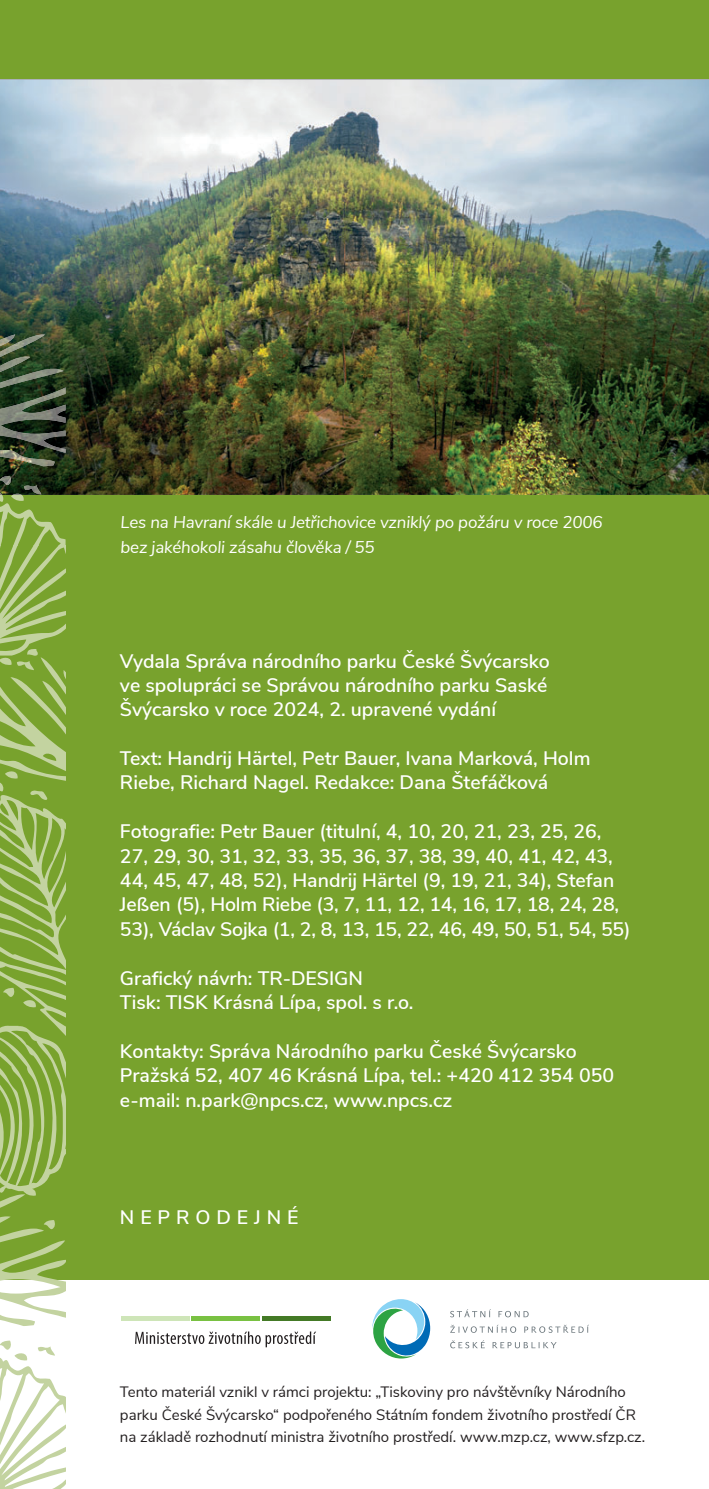
<style>
.page{position:relative;width:709px;height:1489px;background:#fff}
.page>*{position:absolute;margin:0;border:0;box-sizing:border-box;transform-origin:0 0}
.t1{font:600 19.5px/24.5px "Nunito Sans";color:#fff}
.t2{font:600 19.5px "Nunito Sans";letter-spacing:.3em;color:#fff}
.t3{font:italic 17px/25px "Nunito Sans";letter-spacing:-.01em;color:#fff}
.t4{font:15px/22.5px "Nunito Sans";color:#231f20}
</style>
<div class="page">
<div style="left:0;top:0;width:709px;height:1278px;background:#78a22d"></div>
<img style="left:0;top:80px;width:709px;height:415px">
<svg style="left:0;top:1340px;width:66px;height:148px"></svg>
<img style="left:24px;top:485px;width:17px;height:7px">
<svg style="left:0;top:476px;width:12px;height:9px"></svg>
<svg style="left:0;top:492px;width:66px;height:833px"></svg>
<img style="left:0;top:453px;width:55px;height:13px">
<img style="left:0;top:387px;width:66px;height:66px">
<img style="left:0;top:369px;width:64px;height:20px">
<img style="left:0;top:358px;width:30px;height:14px">
<img style="left:0;top:334px;width:45px;height:24px">
<img style="left:0;top:334px;width:15px;height:12px">
<div style="left:121px;top:1315px;width:68px;height:5px;background:#cee5b8"></div>
<div style="left:191px;top:1315px;width:69px;height:5px;background:#79c142"></div>
<div style="left:262px;top:1315px;width:68px;height:5px;background:#447a26"></div>
<svg style="left:135px;top:1331px;width:68px;height:12px"></svg>
<svg style="left:255px;top:1334px;width:6px;height:9px"></svg>
<svg style="left:209px;top:1331px;width:50px;height:12px"></svg>
<svg style="left:265px;top:1331px;width:51px;height:16px"></svg>
<svg style="left:372px;top:1299px;width:58px;height:59px"></svg>
<svg style="left:450px;top:1309px;width:41px;height:8px"></svg>
<svg style="left:498px;top:1311px;width:30px;height:6px"></svg>
<svg style="left:450px;top:1324px;width:66px;height:8px"></svg>
<svg style="left:524px;top:1324px;width:65px;height:8px"></svg>
<svg style="left:450px;top:1340px;width:35px;height:8px"></svg>
<svg style="left:492px;top:1342px;width:64px;height:6px"></svg>
<p class="t3" style="left:120px;top:509px;width:484px">Les na Havraní skále u Jetřichovice vzniklý po požáru v roce 2006 bez jakéhokoli zásahu člověka / 55</p>
<p class="t1" style="left:120px;top:649px;width:431px">Vydala Správa národního parku České Švýcarsko ve spolupráci se Správou národního parku Saské<br>Švýcarsko v roce 2024, 2. upravené vydání</p>
<p class="t1" style="left:120px;top:746px;width:472px">Text: Handrij Härtel, Petr Bauer, Ivana Marková, Holm<br>Riebe, Richard Nagel. Redakce: Dana Štefáčková</p>
<p class="t1" style="left:120px;top:819px;width:512px">Fotografie: Petr Bauer (titulní, 4, 10, 20, 21, 23, 25, 26, 27, 29, 30, 31, 32, 33, 35, 36, 37, 38, 39, 40, 41, 42, 43, 44, 45, 47, 48, 52), Handrij Härtel (9, 19, 21, 34), Stefan Jeßen (5), Holm Riebe (3, 7, 11, 12, 14, 16, 17, 18, 24, 28, 53), Václav Sojka (1, 2, 8, 13, 15, 22, 46, 49, 50, 51, 54, 55)</p>
<p class="t1" style="left:120px;top:965px;width:295px">Grafický návrh: TR-DESIGN<br>Tisk: TISK Krásná Lípa, spol. s r.o.</p>
<p class="t1" style="left:120px;top:1039px;width:496px">Kontakty: Správa Národního parku České Švýcarsko<br>Pražská 52, 407 46 Krásná Lípa, tel.: +420 412 354 050 e-mail: n.park@npcs.cz, www.npcs.cz</p>
<p class="t2" style="left:120px;top:1203px;width:180px">NEPRODEJNÉ</p>
<p class="t4" style="left:120px;top:1380px;width:526px">Tento materiál vznikl v rámci projektu: „Tiskoviny pro návštěvníky Národního parku České Švýcarsko“ podpořeného Státním fondem životního prostředí ČR na základě rozhodnutí ministra životního prostředí. www.mzp.cz, www.sfzp.cz.</p>
</div>
